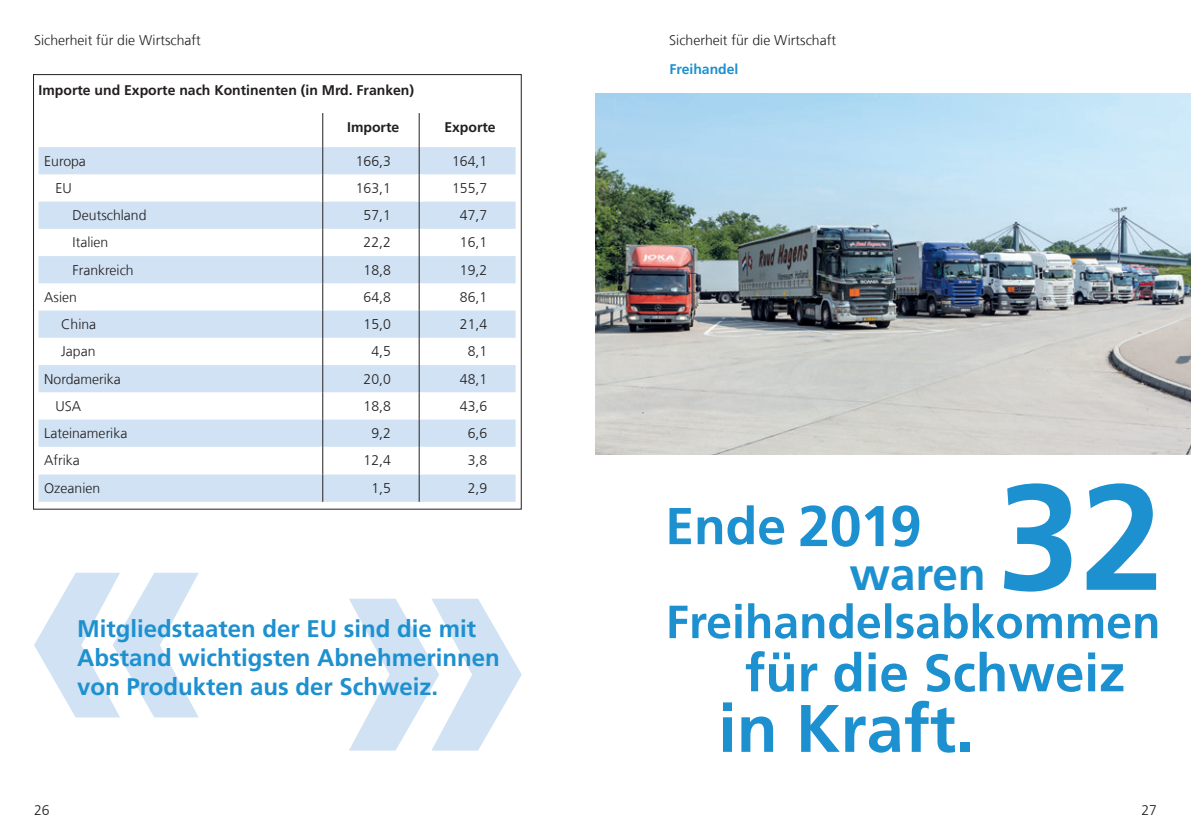
<style>
.page{position:relative;width:1191px;height:840px;background:#fff}
.page>*{position:absolute;margin:0;border:0;box-sizing:border-box;transform-origin:0 0}
.t1{font:700 149.8px "Frutiger LT Com";color:#1d90d0}
.t2{font:700 67px "Frutiger LT Com";color:#1d90d0}
.t3{font:700 57.2px "Frutiger LT Com";color:#1d90d0}
.t4{font:700 45.8px "Frutiger LT Com";color:#1d90d0}
.t5{font:700 24px/28.8px "Frutiger LT Com";color:#1d90d0}
.t6{font:300 14px "Frutiger LT Com";color:#231f20}
.t7{font:700 14px "Frutiger LT Com";color:#231f20}
.t8{font:700 14px "Frutiger LT Com";color:#1d90d0}
</style>
<div class="page">
<svg style="left:39px;top:147px;width:476px;height:354px;fill:#d0e2f3"></svg>
<hr style="left:322px;top:113px;width:1px;height:34px;background:#231f20">
<hr style="left:419px;top:113px;width:1px;height:34px;background:#231f20">
<svg style="left:322px;top:147px;width:1px;height:354px"></svg>
<svg style="left:419px;top:147px;width:1px;height:354px"></svg>
<svg style="left:349px;top:598px;width:173px;height:152px"></svg>
<svg style="left:34px;top:572px;width:165px;height:145px"></svg>
<svg style="left:669px;top:603px;width:488px;height:35px"></svg>
<svg style="left:746px;top:651px;width:377px;height:40px"></svg>
<svg style="left:669px;top:505px;width:115px;height:39px"></svg>
<img style="left:595px;top:94px;width:596px;height:360px">
<p class="t6" style="left:34px;top:32px;width:168px">Sicherheit für die Wirtschaft</p>
<p class="t6" style="left:669px;top:32px;width:168px">Sicherheit für die Wirtschaft</p>
<p class="t7" style="left:39px;top:82px;width:377px">Importe und Exporte nach Kontinenten (in Mrd. Franken)</p>
<p class="t7" style="left:347px;top:118px;width:54px">Importe</p>
<p class="t7" style="left:444px;top:118px;width:53px">Exporte</p>
<p class="t6" style="left:44px;top:152px;width:43px">Europa</p>
<p class="t6" style="left:356px;top:152px;width:37px">166,3</p>
<p class="t6" style="left:452px;top:152px;width:37px">164,1</p>
<p class="t6" style="left:56px;top:180px;width:18px">EU</p>
<p class="t6" style="left:356px;top:180px;width:37px">163,1</p>
<p class="t6" style="left:452px;top:180px;width:37px">155,7</p>
<p class="t6" style="left:73px;top:207px;width:75px">Deutschland</p>
<p class="t6" style="left:363px;top:207px;width:29px">57,1</p>
<p class="t6" style="left:460px;top:207px;width:29px">47,7</p>
<p class="t6" style="left:73px;top:234px;width:37px">Italien</p>
<p class="t6" style="left:363px;top:234px;width:29px">22,2</p>
<p class="t6" style="left:460px;top:234px;width:29px">16,1</p>
<p class="t6" style="left:73px;top:261px;width:63px">Frankreich</p>
<p class="t6" style="left:363px;top:261px;width:29px">18,8</p>
<p class="t6" style="left:460px;top:261px;width:29px">19,2</p>
<p class="t6" style="left:44px;top:289px;width:34px">Asien</p>
<p class="t6" style="left:363px;top:289px;width:29px">64,8</p>
<p class="t6" style="left:460px;top:289px;width:29px">86,1</p>
<p class="t6" style="left:61px;top:316px;width:37px">China</p>
<p class="t6" style="left:363px;top:316px;width:29px">15,0</p>
<p class="t6" style="left:460px;top:316px;width:29px">21,4</p>
<p class="t6" style="left:61px;top:343px;width:36px">Japan</p>
<p class="t6" style="left:371px;top:343px;width:21px">4,5</p>
<p class="t6" style="left:468px;top:343px;width:21px">8,1</p>
<p class="t6" style="left:44px;top:370px;width:78px">Nordamerika</p>
<p class="t6" style="left:363px;top:370px;width:29px">20,0</p>
<p class="t6" style="left:460px;top:370px;width:29px">48,1</p>
<p class="t6" style="left:56px;top:397px;width:27px">USA</p>
<p class="t6" style="left:363px;top:397px;width:29px">18,8</p>
<p class="t6" style="left:460px;top:397px;width:29px">43,6</p>
<p class="t6" style="left:44px;top:425px;width:85px">Lateinamerika</p>
<p class="t6" style="left:371px;top:425px;width:21px">9,2</p>
<p class="t6" style="left:468px;top:425px;width:21px">6,6</p>
<p class="t6" style="left:44px;top:452px;width:37px">Afrika</p>
<p class="t6" style="left:363px;top:452px;width:29px">12,4</p>
<p class="t6" style="left:468px;top:452px;width:21px">3,8</p>
<p class="t6" style="left:44px;top:480px;width:57px">Ozeanien</p>
<p class="t6" style="left:371px;top:480px;width:21px">1,5</p>
<p class="t6" style="left:468px;top:480px;width:21px">2,9</p>
<p class="t8" style="left:669px;top:61px;width:70px">Freihandel</p>
<p class="t3" style="left:798px;top:492px;width:125px">2019</p>
<p class="t5" style="left:77px;top:614px;width:424px">Mitgliedstaaten der EU sind die mit<br>Abstand wichtigsten Abnehmerinnen von Produkten aus der Schweiz.</p>
<p class="t4" style="left:849px;top:546px;width:138px">waren</p>
<p class="t2" style="left:718px;top:689px;width:258px">in Kraft.</p>
<p class="t1" style="left:997px;top:449px;width:168px">32</p>
<p class="t6" style="left:34px;top:801px;width:17px">26</p>
<p class="t6" style="left:1141px;top:801px;width:17px">27</p>
</div>
